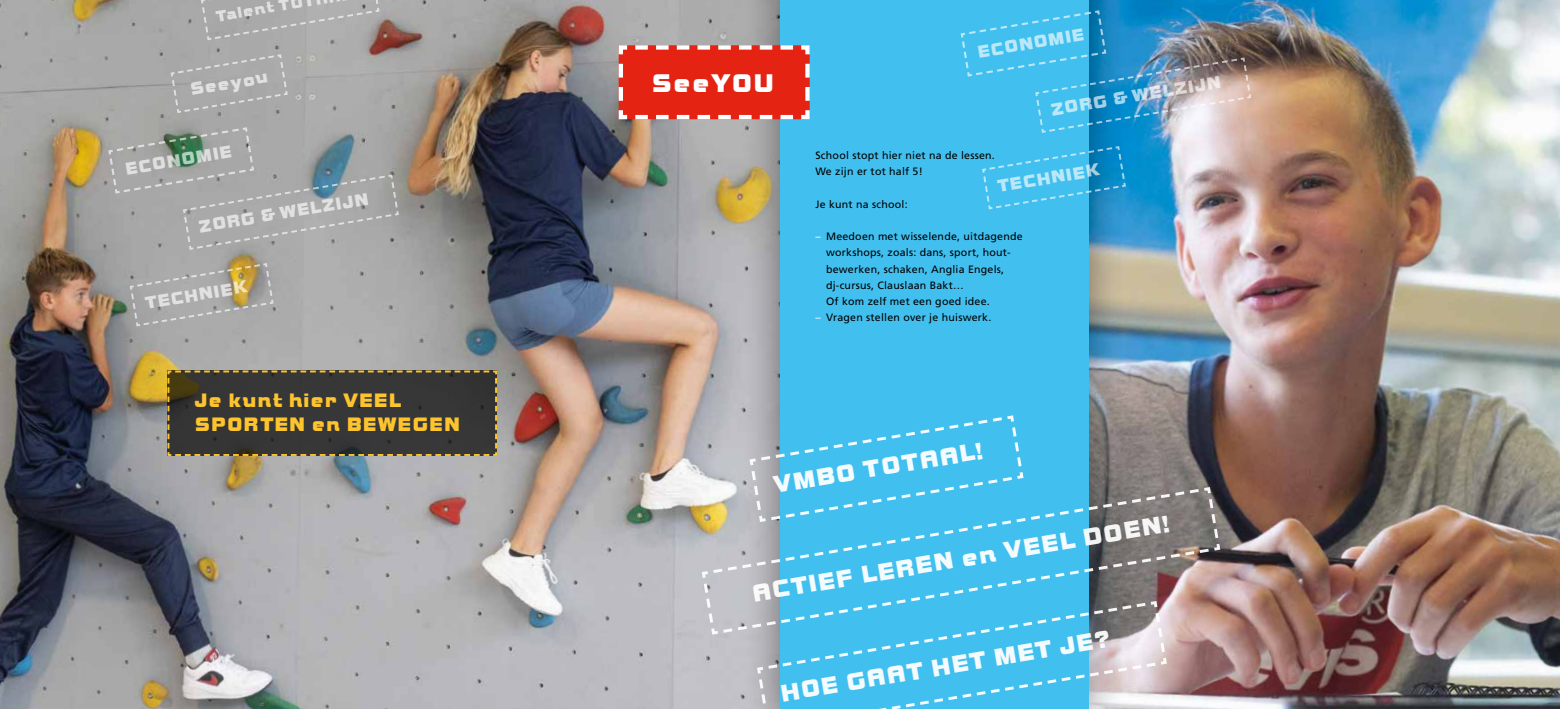
<style>
.page{position:relative;width:1560px;height:709px;background:#fff}
.page>*{position:absolute;margin:0;border:0;box-sizing:border-box;transform-origin:0 0}
.t1{font:26.62px "ITC Bolt";letter-spacing:.04em;color:#fff}
.t2{font:25px "ITC Bolt";color:#fff}
.t3{font:20.25px/24.2px "ITC Bolt";letter-spacing:.04em;color:#fdc42d}
.t4{font:18.25px "ITC Bolt";color:#fff}
.t5{font:18px "ITC Bolt";color:#fff}
.t6{font:16.12px "ITC Bolt";color:#fff}
.t7{font:10.62px/16.2px "Frutiger LT Pro";letter-spacing:.02em;color:#000}
.s1{color:#fff}
</style>
<div class="page">
<img style="left:0;top:0;width:1559px;height:709px">
<div style="left:742px;top:0;width:382px;height:709px;background:#000;opacity:.45"></div>
<div style="left:780px;top:0;width:308px;height:709px;background:#41c0f0"></div>
<svg style="left:616px;top:43px;width:194px;height:78px;background:#e13e31"></svg>
<svg style="left:166px;top:369px;width:332px;height:88px;background:#403d37"></svg>
<svg style="left:701px;top:413px;width:519px;height:296px"></svg>
<svg style="left:755px;top:599px;width:413px;height:110px"></svg>
<img style="left:960px;top:9px;width:292px;height:125px">
<svg style="left:982px;top:145px;width:144px;height:65px"></svg>
<svg style="left:170px;top:53px;width:119px;height:61px;background:#aaa"></svg>
<svg style="left:200px;top:0;width:180px;height:41px;background:#acacab"></svg>
<svg style="left:107px;top:126px;width:293px;height:125px;background:#a1a5a4"></svg>
<svg style="left:129px;top:262px;width:146px;height:65px;background:#aba89e"></svg>
<h3 class="t6" style="left:215px;top:9px;width:101px;rotate:-10deg">Talent TOT</h3>
<h3 class="t4" style="left:189px;top:81px;width:80px;rotate:-10deg">Seeyou</h3>
<h3 class="t5" style="left:124px;top:159px;width:109px;rotate:-9deg">ECONOMIE</h3>
<h3 class="t5" style="left:197px;top:217px;width:174px;rotate:-9deg">ZORG &amp; WELZIJN</h3>
<h3 class="t5" style="left:144px;top:294px;width:105px;rotate:-9deg">TECHNIEK</h3>
<h3 class="t3" style="left:195px;top:388px;width:267px">Je kunt hier VEEL<br>SPORTEN en BEWEGEN</h3>
<h1 class="t1" style="left:651px;top:70px;width:124px">SeeYOU</h1>
<h3 class="t5" style="left:976px;top:43px;width:109px;rotate:-9deg">ECONOMIE</h3>
<h3 class="t5" style="left:1049px;top:100px;width:174px;rotate:-9deg">ZORG &amp; WELZIJN</h3>
<p class="t7" style="left:815px;top:147px;width:181px">School stopt hier niet na de lessen.<br>We zijn er tot half 5!</p>
<p class="t7" style="left:815px;top:196px;width:94px">Je kunt na school:</p>
<p class="t7" style="left:826px;top:228px;width:198px;text-indent:-11px"><span class="s1">–</span> Meedoen met wisselende, uitdagende workshops, zoals: dans, sport, hout&shy;bewerken, schaken, Anglia Engels, dj-cursus, Clauslaan Bakt…<br>Of kom zelf met een goed idee.</p>
<p class="t7" style="left:815px;top:309px;width:177px"><span class="s1">–</span> Vragen stellen over je huiswerk.</p>
<h3 class="t5" style="left:996px;top:177px;width:105px;rotate:-9deg">TECHNIEK</h3>
<h2 class="t2" style="left:771px;top:472px;width:213px;rotate:-9deg">VMBO TOTAAL!</h2>
<h2 class="t2" style="left:750px;top:579px;width:424px;rotate:-9deg">ACTIEF LEREN en VEEL DOEN!</h2>
<h2 class="t2" style="left:778px;top:679px;width:335px;rotate:-9deg">HOE GAAT HET MET JE?</h2>
</div>
